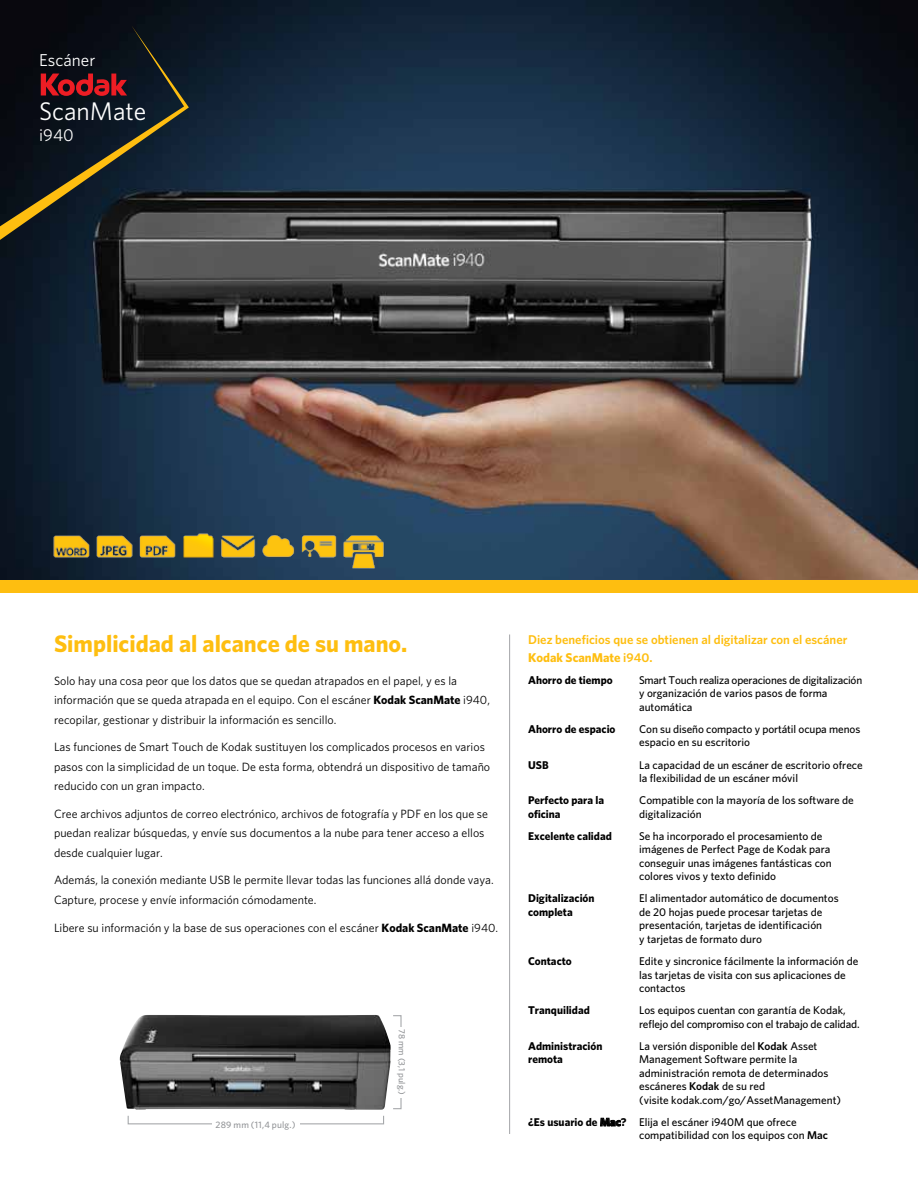
<style>
.page{position:relative;width:918px;height:1188px;background:#fff}
.page>*{position:absolute;margin:0;border:0;box-sizing:border-box;transform-origin:0 0}
.t1{font:25.5px "Whitney K";color:#fff}
.t2{font:700 24px "Whitney K";color:#febe10}
.t3{font:17.25px "Whitney K";color:#fff}
.t4{font:600 12.75px/18px "Whitney K";color:#febe10}
.t5{font:12px/19.5px "Whitney K";color:#000}
.t6{font:500 11.25px/13.5px "Whitney K";color:#000}
.t7{font:700 11.25px "Whitney K";color:#000}
.t8{font:500 11.25px/13.5px "Whitney K";letter-spacing:-.02em;color:#000}
.t9{font:500 9.3px "Whitney K";letter-spacing:.02em;color:#939598}
.t10{font:500 9px "Whitney K";letter-spacing:-.005em;color:#939598}
.s1{font-weight:700}
.s2{font-weight:600}
</style>
<div class="page">
<img style="left:0;top:0;width:918px;height:580px">
<img style="left:120px;top:1015px;width:271px;height:95px">
<div style="left:0;top:580px;width:918px;height:13px;background:#febe10"></div>
<img style="left:46px;top:510px;width:364px;height:70px">
<div style="left:128px;top:1115px;width:256px;height:9px;border:1px solid #a7a9ac"></div>
<div style="left:212px;top:1117px;width:88px;height:14px;background:#fff"></div>
<div style="left:393px;top:1015px;width:9px;height:94px;border:1px solid #a7a9ac"></div>
<div style="left:395px;top:1027px;width:14px;height:70px;background:#fff"></div>
<hr style="left:509px;top:634px;width:1px;height:500px;background:#a3a5a8">
<svg style="left:600px;top:1118px;width:21px;height:8px"></svg>
<svg style="left:0;top:25px;width:189px;height:215px;background:#1f1f21"></svg>
<h3 class="t3" style="left:39px;top:50px;width:58px">Escáner</h3>
<h1 class="t1" style="left:39px;top:96px;width:109px">ScanMate</h1>
<h3 class="t3" style="left:39px;top:125px;width:36px">i940</h3>
<h2 class="t2" style="left:54px;top:629px;width:355px">Simplicidad al alcance de su mano.</h2>
<p class="t5" style="left:54px;top:670px;width:438px">Solo hay una cosa peor que los datos que se quedan atrapados en el papel, y es la información que se queda atrapada en el equipo. Con el escáner <span class="s1">Kodak ScanMate</span> i940, recopilar, gestionar y distribuir la información es sencillo.</p>
<p class="t5" style="left:54px;top:737px;width:438px">Las funciones de Smart Touch de Kodak sustituyen los complicados procesos en varios pasos con la simplicidad de un toque. De esta forma, obtendrá un dispositivo de tamaño reducido con un gran impacto.</p>
<p class="t5" style="left:54px;top:804px;width:436px">Cree archivos adjuntos de correo electrónico, archivos de fotografía y PDF en los que se puedan realizar búsquedas, y envíe sus documentos a la nube para tener acceso a ellos desde cualquier lugar.</p>
<p class="t5" style="left:54px;top:870px;width:441px">Además, la conexión mediante USB le permite llevar todas las funciones allá donde vaya.<br>Capture, procese y envíe información cómodamente.</p>
<p class="t5" style="left:54px;top:917px;width:446px">Libere su información y la base de sus operaciones con el escáner <span class="s1">Kodak ScanMate</span> i940.</p>
<p class="t9" style="left:216px;top:1119px;width:81px">289 mm (11,4 pulg.)</p>
<p class="t10" style="left:407px;top:1029px;width:67px;rotate:90deg">78 mm (3,1 pulg.)</p>
<p class="t4" style="left:528px;top:630px;width:321px">Diez beneficios que se obtienen al digitalizar con el escáner<br><span class="s1">Kodak ScanMate</span> i940.</p>
<p class="t7" style="left:528px;top:673px;width:86px">Ahorro de tiempo</p>
<p class="t8" style="left:639px;top:673px;width:225px">Smart Touch realiza operaciones de digitalización y organización de varios pasos de forma automática</p>
<p class="t7" style="left:528px;top:722px;width:89px">Ahorro de espacio</p>
<p class="t6" style="left:639px;top:722px;width:223px">Con su diseño compacto y portátil ocupa menos espacio en su escritorio</p>
<p class="t7" style="left:528px;top:758px;width:22px">USB</p>
<p class="t6" style="left:639px;top:758px;width:225px">La capacidad de un escáner de escritorio ofrece la flexibilidad de un escáner móvil</p>
<p class="t7" style="left:528px;top:793px;width:78px">Perfecto para la</p>
<p class="t6" style="left:639px;top:793px;width:216px">Compatible con la mayoría de los software de</p>
<p class="t7" style="left:528px;top:807px;width:34px">oficina</p>
<p class="t6" style="left:639px;top:807px;width:64px">digitalización</p>
<p class="t7" style="left:528px;top:829px;width:85px">Excelente calidad</p>
<p class="t6" style="left:639px;top:829px;width:194px">Se ha incorporado el procesamiento de imágenes de Perfect Page de Kodak para conseguir unas imágenes fantásticas con colores vivos y texto definido</p>
<p class="t7" style="left:528px;top:892px;width:68px">Digitalización</p>
<p class="t6" style="left:639px;top:891px;width:201px">El alimentador automático de documentos</p>
<p class="t7" style="left:528px;top:905px;width:46px">completa</p>
<p class="t6" style="left:639px;top:905px;width:185px;text-align:justify">de 20 hojas puede procesar tarjetas de presentación, tarjetas de identificación y tarjetas de formato duro</p>
<p class="t7" style="left:528px;top:954px;width:45px">Contacto</p>
<p class="t6" style="left:639px;top:954px;width:221px">Edite y sincronice fácilmente la información de las tarjetas de visita con sus aplicaciones de contactos</p>
<p class="t7" style="left:528px;top:1003px;width:63px">Tranquilidad</p>
<p class="t6" style="left:639px;top:1003px;width:222px">Los equipos cuentan con garantía de Kodak, reflejo del compromiso con el trabajo de calidad.</p>
<p class="t7" style="left:528px;top:1039px;width:76px">Administración</p>
<p class="t6" style="left:639px;top:1039px;width:180px">La versión disponible del <span class="s2">Kodak</span> Asset</p>
<p class="t7" style="left:528px;top:1053px;width:36px">remota</p>
<p class="t6" style="left:639px;top:1052px;width:203px">Management Software permite la administración remota de determinados escáneres <span class="s2">Kodak</span> de su red<br>(visite kodak.com/go/AssetManagement)</p>
<p class="t6" style="left:639px;top:1115px;width:190px;text-indent:-111px"><span class="s1">¿Es usuario de Mac?</span> Elija el escáner i940M que ofrece compatibilidad con los equipos con <span class="s2">Mac</span></p>
</div>
